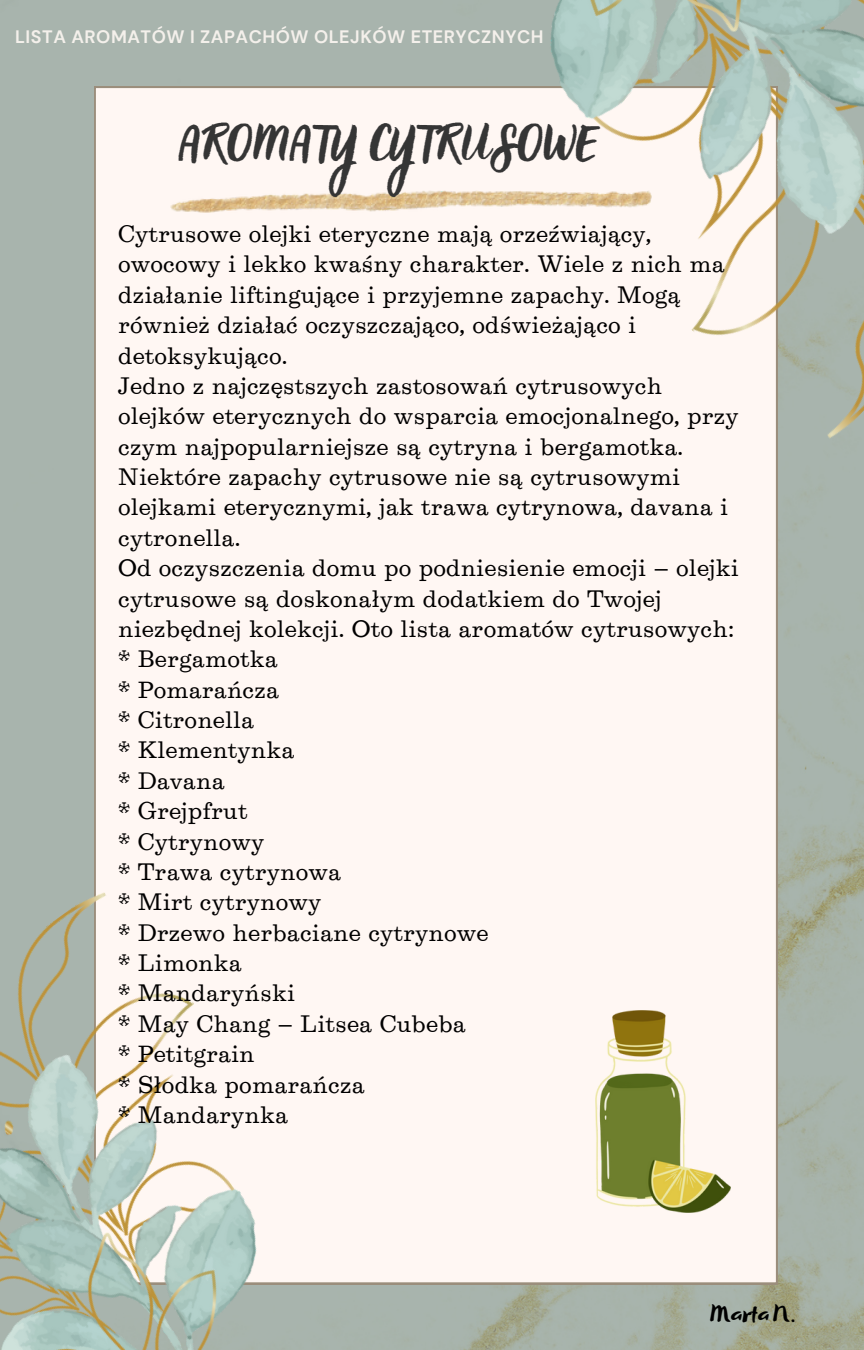
<style>
.page{position:relative;width:864px;height:1350px;background:#fff}
.page>*{position:absolute;margin:0;border:0;box-sizing:border-box;transform-origin:0 0}
.t1{font:40.95px "Holla";color:#353535}
.t2{font:27px "Beach Resort";color:#000}
.t3{font:24.75px/30.4px "Egizio URW";letter-spacing:.03em;color:#000}
.t4{font:700 18px "DM Sans";letter-spacing:.03em;color:#f4f0eb}
</style>
<div class="page">
<img style="left:0;top:0;width:864px;height:1350px">
<div style="left:94px;top:86px;width:684px;height:1198px;background:#fff7f3"></div>
<img style="left:0;top:883px;width:427px;height:467px">
<img style="left:323px;top:0;width:541px;height:451px">
<img style="left:170px;top:191px;width:481px;height:21px">
<img style="left:596px;top:1010px;width:135px;height:203px">
<p class="t4" style="left:15px;top:25px;width:530px">LISTA AROMATÓW I ZAPACHÓW OLEJKÓW ETERYCZNYCH</p>
<p class="t1" style="left:178px;top:119px;width:422px">AROMATY CYTRUSOWE</p>
<p class="t3" style="left:118px;top:221px;width:607px">Cytrusowe olejki eteryczne mają orzeźwiający, owocowy i lekko kwaśny charakter. Wiele z nich ma działanie liftingujące i przyjemne zapachy. Mogą również działać oczyszczająco, odświeżająco i detoksykująco.</p>
<p class="t3" style="left:118px;top:373px;width:622px">Jedno z najczęstszych zastosowań cytrusowych olejków eterycznych do wsparcia emocjonalnego, przy czym najpopularniejsze są cytryna i bergamotka.<br>Niektóre zapachy cytrusowe nie są cytrusowymi olejkami eterycznymi, jak trawa cytrynowa, davana i cytronella.</p>
<p class="t3" style="left:118px;top:555px;width:622px">Od oczyszczenia domu po podniesienie emocji – olejki cytrusowe są doskonałym dodatkiem do Twojej niezbędnej kolekcji. Oto lista aromatów cytrusowych:</p>
<p class="t3" style="left:118px;top:646px;width:160px">* Bergamotka</p>
<p class="t3" style="left:118px;top:676px;width:162px">* Pomarańcza</p>
<p class="t3" style="left:118px;top:707px;width:137px">* Citronella</p>
<p class="t3" style="left:118px;top:737px;width:177px">* Klementynka</p>
<p class="t3" style="left:118px;top:767px;width:107px">* Davana</p>
<p class="t3" style="left:118px;top:798px;width:130px">* Grejpfrut</p>
<p class="t3" style="left:118px;top:828px;width:147px">* Cytrynowy</p>
<p class="t3" style="left:118px;top:859px;width:224px">* Trawa cytrynowa</p>
<p class="t3" style="left:118px;top:889px;width:204px">* Mirt cytrynowy</p>
<p class="t3" style="left:118px;top:919px;width:371px">* Drzewo herbaciane cytrynowe</p>
<p class="t3" style="left:118px;top:950px;width:124px">* Limonka</p>
<p class="t3" style="left:118px;top:980px;width:178px">* Mandaryński</p>
<p class="t3" style="left:118px;top:1010px;width:349px">* May Chang – Litsea Cubeba</p>
<p class="t3" style="left:118px;top:1041px;width:138px">* Petitgrain</p>
<p class="t3" style="left:118px;top:1071px;width:248px">* Słodka pomarańcza</p>
<p class="t3" style="left:118px;top:1102px;width:171px">* Mandarynka</p>
<p class="t2" style="left:711px;top:1299px;width:86px">Marta N.</p>
</div>
